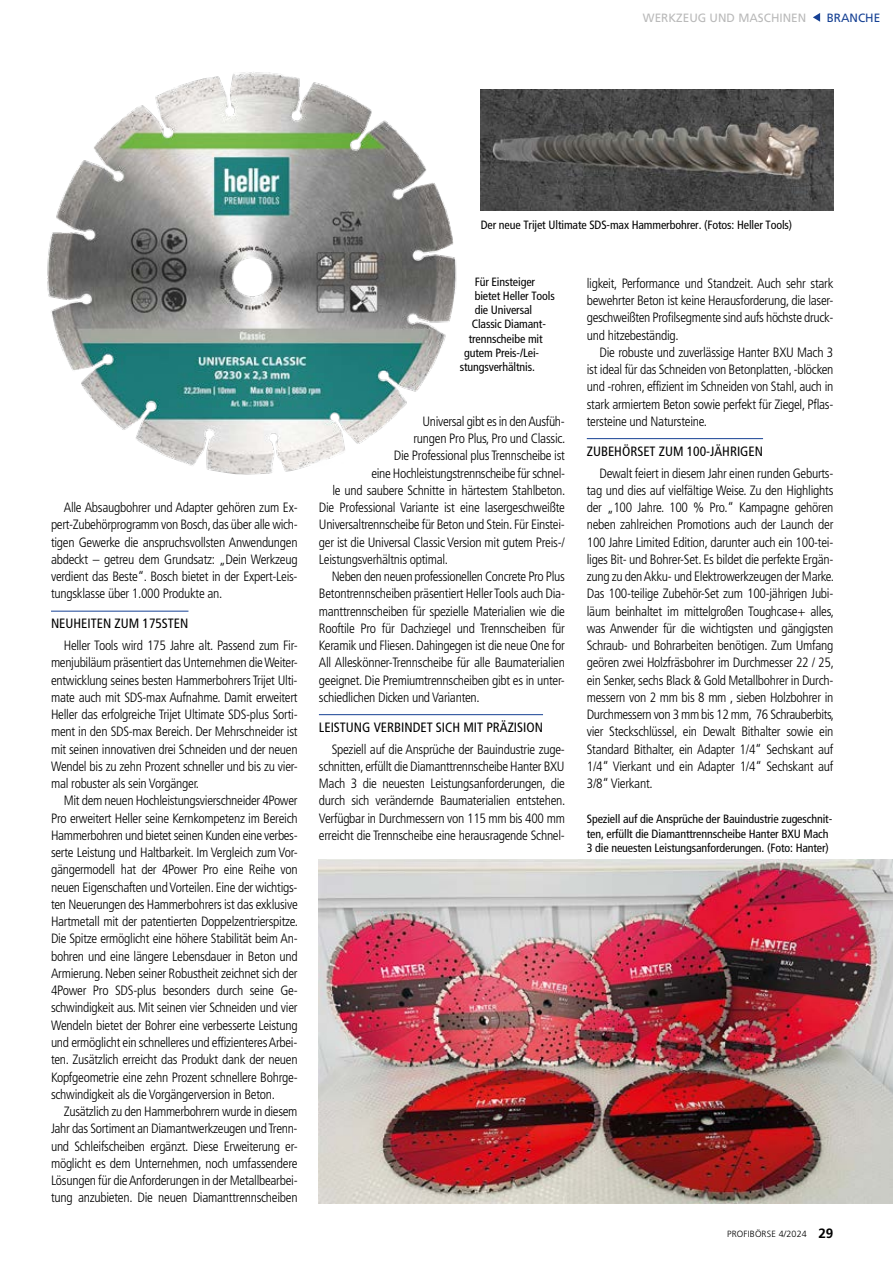
<style>
.page{position:relative;width:893px;height:1263px;background:#fff}
.page>*{position:absolute;margin:0;border:0;box-sizing:border-box;transform-origin:0 0}
.t1{font:13.5px/17.2px "Frutigercondensed 47 Light Cond";letter-spacing:-.02em;color:#000;text-align:justify}
.t2{font:condensed 13.5px "Frutigercondensed 57";color:#000}
.t3{font:condensed 12px/14.2px "Frutigercondensed 57";letter-spacing:-.01em;color:#000}
.t4{font:12px "Frutiger";color:#bababa}
.t5{font:12px "Frutiger";color:#164194}
.t6{font:300 9px "Frutiger";letter-spacing:.015em;color:#000}
.s1{font-weight:700;font-size:13.5px}
</style>
<div class="page">
<svg style="left:813px;top:13px;width:7px;height:9px"></svg>
<hr style="left:51px;top:611px;width:137px;height:1px;background:#164194">
<hr style="left:319px;top:714px;width:224px;height:1px;background:#164194">
<hr style="left:587px;top:438px;width:176px;height:1px;background:#164194">
<img style="left:319px;top:860px;width:574px;height:343px">
<img style="left:481px;top:89px;width:352px;height:121px">
<img style="left:47px;top:72px;width:410px;height:403px">
<p class="t4" style="left:643px;top:11px;width:165px">WERKZEUG UND MASCHINEN</p>
<p class="t5" style="left:827px;top:11px;width:55px">BRANCHE</p>
<p class="t1" style="left:51px;top:499px;width:248px;text-indent:13px">Alle Absaugbohrer und Adapter gehören zum Ex&shy;pert-Zubehörprogramm von Bosch, das über alle wich&shy;tigen Gewerke die anspruchsvollsten Anwendungen abdeckt – getreu dem Grundsatz: „Dein Werkzeug verdient das Beste“. Bosch bietet in der Expert-Leis&shy;tungsklasse über 1.000 Produkte an.</p>
<p class="t2" style="left:51px;top:616px;width:139px">NEUHEITEN ZUM 175STEN</p>
<p class="t1" style="left:51px;top:637px;width:248px;text-indent:13px">Heller Tools wird 175 Jahre alt. Passend zum Fir&shy;menjubiläum präsentiert das Unternehmen die Weiter&shy;entwicklung seines besten Hammerbohrers Trijet Ulti&shy;mate auch mit SDS-max Aufnahme. Damit erweitert Heller das erfolgreiche Trijet Ultimate SDS-plus Sorti&shy;ment in den SDS-max Bereich. Der Mehrschneider ist mit seinen innovativen drei Schneiden und der neuen Wendel bis zu zehn Prozent schneller und bis zu vier&shy;mal robuster als sein Vorgänger.</p>
<p class="t1" style="left:51px;top:792px;width:249px;text-indent:13px">Mit dem neuen Hochleistungsvierschneider 4Power Pro erweitert Heller seine Kernkompetenz im Bereich Hammerbohren und bietet seinen Kunden eine verbes&shy;serte Leistung und Haltbarkeit. Im Vergleich zum Vor&shy;gängermodell hat der 4Power Pro eine Reihe von neuen Eigenschaften und Vorteilen. Eine der wichtigs&shy;ten Neuerungen des Hammerbohrers ist das exklusive Hartmetall mit der patentierten Doppelzentrierspitze.<br>Die Spitze ermöglicht eine höhere Stabilität beim An&shy;bohren und eine längere Lebensdauer in Beton und Armierung. Neben seiner Robustheit zeichnet sich der 4Power Pro SDS-plus besonders durch seine Ge&shy;schwindigkeit aus. Mit seinen vier Schneiden und vier Wendeln bietet der Bohrer eine verbesserte Leistung und ermöglicht ein schnelleres und effizienteres Arbei&shy;ten. Zusätzlich erreicht das Produkt dank der neuen Kopfgeometrie eine zehn Prozent schnellere Bohrge&shy;schwindigkeit als die Vorgängerversion in Beton.</p>
<p class="t1" style="left:51px;top:1103px;width:248px;text-indent:13px">Zusätzlich zu den Hammerbohrern wurde in diesem Jahr das Sortiment an Diamantwerkzeugen und Trenn&shy;und Schleifscheiben ergänzt. Diese Erweiterung er&shy;möglicht es dem Unternehmen, noch umfassendere Lösungen für die Anforderungen in der Metallbearbei&shy;tung anzubieten. Die neuen Diamanttrennscheiben</p>
<p class="t3" style="left:481px;top:217px;width:313px">Der neue Trijet Ultimate SDS-max Hammerbohrer. (Fotos: Heller Tools)</p>
<p class="t3" style="left:475px;top:275px;width:62px">Für Einsteiger</p>
<p class="t3" style="left:475px;top:289px;width:82px">bietet Heller Tools</p>
<p class="t3" style="left:475px;top:303px;width:59px">die Universal</p>
<p class="t3" style="left:472px;top:317px;width:76px">Classic Diamant-</p>
<p class="t3" style="left:469px;top:331px;width:75px">trennscheibe mit</p>
<p class="t3" style="left:464px;top:346px;width:76px">gutem Preis-/Lei-</p>
<p class="t3" style="left:460px;top:360px;width:77px">stungsverhältnis.</p>
<p class="t1" style="left:422px;top:413px;width:144px">Universal gibt es in den Ausfüh-</p>
<p class="t1" style="left:413px;top:430px;width:154px">rungen Pro Plus, Pro und Classic.</p>
<p class="t1" style="left:394px;top:447px;width:172px">Die Professional plus Trennscheibe ist</p>
<p class="t1" style="left:371px;top:464px;width:195px">eine Hochleistungstrennscheibe für schnel-</p>
<p class="t1" style="left:332px;top:482px;width:235px">le und saubere Schnitte in härtestem Stahlbeton.</p>
<p class="t1" style="left:319px;top:499px;width:248px">Die Professional Variante ist eine lasergeschweißte</p>
<p class="t1" style="left:319px;top:516px;width:247px">Universaltrennscheibe für Beton und Stein. Für Einstei-</p>
<p class="t1" style="left:319px;top:533px;width:247px">ger ist die Universal Classic Version mit gutem Preis-/</p>
<p class="t1" style="left:319px;top:551px;width:131px">Leistungsverhältnis optimal.</p>
<p class="t1" style="left:332px;top:568px;width:235px">Neben den neuen professionellen Concrete Pro Plus</p>
<p class="t1" style="left:319px;top:585px;width:248px">Betontrennscheiben präsentiert Heller Tools auch Dia-</p>
<p class="t1" style="left:319px;top:602px;width:248px">manttrennscheiben für spezielle Materialien wie die</p>
<p class="t1" style="left:319px;top:620px;width:248px">Rooftile Pro für Dachziegel und Trennscheiben für</p>
<p class="t1" style="left:319px;top:637px;width:247px">Keramik und Fliesen. Dahingegen ist die neue One for</p>
<p class="t1" style="left:319px;top:654px;width:247px">All Alleskönner-Trennscheibe für alle Baumaterialien</p>
<p class="t1" style="left:319px;top:671px;width:247px">geeignet. Die Premiumtrennscheiben gibt es in unter-</p>
<p class="t1" style="left:319px;top:689px;width:162px">schiedlichen Dicken und Varianten.</p>
<p class="t2" style="left:319px;top:719px;width:226px">LEISTUNG VERBINDET SICH MIT PRÄZISION</p>
<p class="t1" style="left:319px;top:740px;width:248px;text-indent:13px">Speziell auf die Ansprüche der Bauindustrie zuge&shy;schnitten, erfüllt die Diamanttrennscheibe Hanter BXU Mach 3 die neuesten Leistungsanforderungen, die durch sich verändernde Baumaterialien entstehen.<br>Verfügbar in Durchmessern von 115 mm bis 400 mm erreicht die Trennscheibe eine herausragende Schnel-</p>
<p class="t1" style="left:587px;top:275px;width:248px">ligkeit, Performance und Standzeit. Auch sehr stark bewehrter Beton ist keine Herausforderung, die laser&shy;geschweißten Profilsegmente sind aufs höchste druck&shy;und hitzebeständig.</p>
<p class="t1" style="left:587px;top:344px;width:248px;text-indent:13px">Die robuste und zuverlässige Hanter BXU Mach 3 ist ideal für das Schneiden von Betonplatten, -blöcken und -rohren, effizient im Schneiden von Stahl, auch in stark armiertem Beton sowie perfekt für Ziegel, Pflas&shy;tersteine und Natursteine.</p>
<p class="t2" style="left:587px;top:443px;width:178px">ZUBEHÖRSET ZUM 100-JÄHRIGEN</p>
<p class="t1" style="left:587px;top:464px;width:249px;text-indent:13px">Dewalt feiert in diesem Jahr einen runden Geburts&shy;tag und dies auf vielfältige Weise. Zu den Highlights der „100 Jahre. 100 % Pro.“ Kampagne gehören neben zahlreichen Promotions auch der Launch der 100 Jahre Limited Edition, darunter auch ein 100-tei&shy;liges Bit- und Bohrer-Set. Es bildet die perfekte Ergän&shy;zung zu den Akku- und Elektrowerkzeugen der Marke.<br>Das 100-teilige Zubehör-Set zum 100-jährigen Jubi&shy;läum beinhaltet im mittelgroßen Toughcase+ alles, was Anwender für die wichtigsten und gängigsten Schraub- und Bohrarbeiten benötigen. Zum Umfang geören zwei Holzfräsbohrer im Durchmesser 22 / 25, ein Senker, sechs Black &amp; Gold Metallbohrer in Durch&shy;messern von 2 mm bis 8 mm , sieben Holzbohrer in Durchmessern von 3 mm bis 12 mm, 76 Schrauberbits, vier Steckschlüssel, ein Dewalt Bithalter sowie ein Standard Bithalter, ein Adapter 1/4“ Sechskant auf 1/4“ Vierkant und ein Adapter 1/4“ Sechskant auf 3/8“ Vierkant.</p>
<p class="t3" style="left:587px;top:812px;width:247px">Speziell auf die Ansprüche der Bauindustrie zugeschnit&shy;ten, erfüllt die Diamanttrennscheibe Hanter BXU Mach<br>3 die neuesten Leistungsanforderungen. (Foto: Hanter)</p>
<p class="t6" style="left:727px;top:1229px;width:108px">PROFIBÖRSE 4/2024 <span class="s1">29</span></p>
</div>
